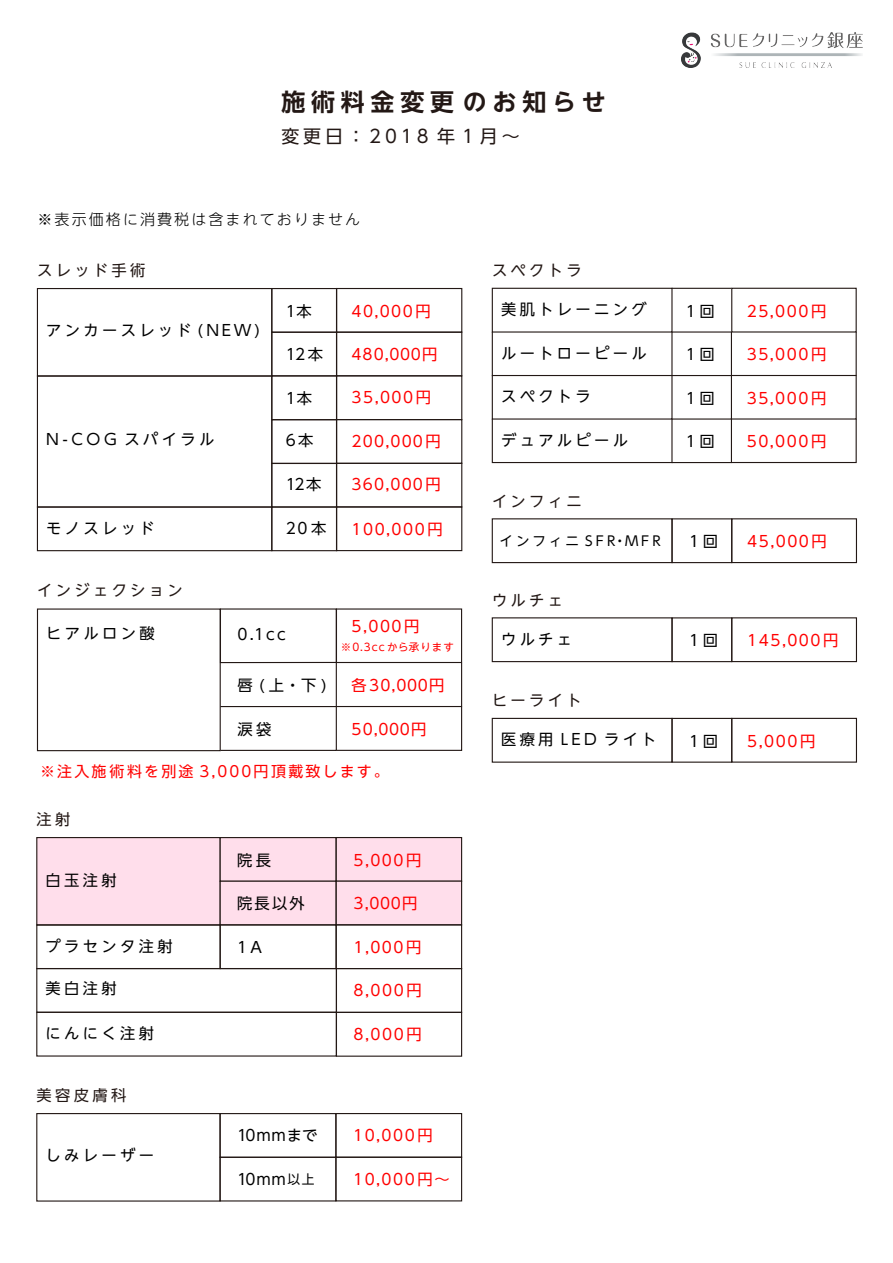
<style>
.page{position:relative;width:893px;height:1263px;background:#fff}
.page>*{position:absolute;margin:0;border:0;box-sizing:border-box;transform-origin:0 0}
.t1{font:700 24px "UD Shin Go NT Pro De";letter-spacing:.24em;color:#231815}
.t2{font:18px "UD Shin Go NT Pro";letter-spacing:.22em;color:#231815}
.t3{font:15.3px "UD Shin Go NT Pro";letter-spacing:.22em;color:#000}
.t4{font:15.3px "UD Shin Go NT Pro";letter-spacing:.1em;color:#f00}
.t5{font:15.3px "UD Shin Go NT Pro";letter-spacing:.22em;color:#231815}
.t6{font:15px "UD Shin Go NT Pro";letter-spacing:.14em;color:#f00}
.t7{font:300 15px "UD Shin Go NT Pro";letter-spacing:.14em;color:#000}
.t8{font:13.5px "UD Shin Go NT Pro";letter-spacing:.22em;color:#000}
.t9{font:10.5px "UD Shin Go NT Pro";letter-spacing:.1em;color:#f00}
.s1{font-size:12.75px}
</style>
<div class="page">
<img style="left:681px;top:33px;width:181px;height:35px">
<div style="left:271px;top:288px;width:66px;height:45px;border:1px solid #231815"></div>
<div style="left:271px;top:332px;width:66px;height:44px;border:1px solid #231815"></div>
<div style="left:271px;top:375px;width:66px;height:45px;border:1px solid #231815"></div>
<div style="left:271px;top:419px;width:66px;height:45px;border:1px solid #231815"></div>
<div style="left:271px;top:463px;width:66px;height:45px;border:1px solid #231815"></div>
<div style="left:271px;top:506px;width:66px;height:45px;border:1px solid #231815"></div>
<div style="left:37px;top:288px;width:235px;height:89px;border:1px solid #231815"></div>
<div style="left:336px;top:288px;width:126px;height:45px;border:1px solid #231815"></div>
<div style="left:336px;top:332px;width:126px;height:44px;border:1px solid #231815"></div>
<div style="left:37px;top:375px;width:235px;height:133px;border:1px solid #231815"></div>
<div style="left:336px;top:375px;width:126px;height:45px;border:1px solid #231815"></div>
<div style="left:336px;top:419px;width:126px;height:45px;border:1px solid #231815"></div>
<div style="left:336px;top:463px;width:126px;height:45px;border:1px solid #231815"></div>
<div style="left:37px;top:506px;width:235px;height:45px;border:1px solid #231815"></div>
<div style="left:336px;top:506px;width:126px;height:45px;border:1px solid #231815"></div>
<div style="left:37px;top:608px;width:184px;height:143px;border:1px solid #231815"></div>
<div style="left:336px;top:608px;width:126px;height:55px;border:1px solid #231815"></div>
<svg style="left:219px;top:662px;width:244px;height:89px"></svg>
<hr style="left:672px;top:288px;width:59px;height:1px;background:#231815">
<div style="left:492px;top:288px;width:180px;height:45px;border:1px solid #231815"></div>
<div style="left:731px;top:288px;width:126px;height:45px;border:1px solid #231815"></div>
<div style="left:671px;top:518px;width:61px;height:45px;border:1px solid #231815"></div>
<div style="left:492px;top:518px;width:181px;height:45px;border:1px solid #231815"></div>
<div style="left:731px;top:518px;width:126px;height:45px;border:1px solid #231815"></div>
<div style="left:671px;top:617px;width:61px;height:45px;border:1px solid #231815"></div>
<div style="left:492px;top:617px;width:181px;height:45px;border:1px solid #231815"></div>
<div style="left:731px;top:617px;width:126px;height:45px;border:1px solid #231815"></div>
<div style="left:671px;top:718px;width:61px;height:45px;border:1px solid #231815"></div>
<div style="left:492px;top:718px;width:181px;height:45px;border:1px solid #231815"></div>
<div style="left:731px;top:718px;width:126px;height:45px;border:1px solid #231815"></div>
<div style="left:492px;top:375px;width:180px;height:45px;border:1px solid #231815"></div>
<div style="left:492px;top:418px;width:180px;height:45px;border:1px solid #231815"></div>
<svg style="left:670px;top:331px;width:187px;height:133px"></svg>
<div style="left:219px;top:1113px;width:117px;height:45px;border:1px solid #231815"></div>
<div style="left:219px;top:1157px;width:117px;height:44px;border:1px solid #231815"></div>
<div style="left:336px;top:968px;width:126px;height:45px;border:1px solid #231815"></div>
<div style="left:36px;top:1012px;width:301px;height:44px;border:1px solid #231815"></div>
<div style="left:336px;top:1012px;width:126px;height:45px;border:1px solid #231815"></div>
<div style="left:36px;top:1113px;width:185px;height:88px;border:1px solid #231815"></div>
<div style="left:335px;top:1113px;width:127px;height:45px;border:1px solid #231815"></div>
<div style="left:335px;top:1156px;width:127px;height:45px;border:1px solid #231815"></div>
<div style="left:36px;top:837px;width:185px;height:88px;background:#ffdeeb;border:1px solid #231815"></div>
<div style="left:220px;top:837px;width:117px;height:45px;background:#ffdeeb;border:1px solid #231815"></div>
<div style="left:220px;top:881px;width:117px;height:44px;background:#ffdeeb;border:1px solid #231815"></div>
<div style="left:220px;top:924px;width:117px;height:45px;border:1px solid #231815"></div>
<div style="left:336px;top:837px;width:126px;height:45px;background:#ffdeeb;border:1px solid #231815"></div>
<div style="left:336px;top:880px;width:126px;height:45px;background:#ffdeeb;border:1px solid #231815"></div>
<div style="left:36px;top:924px;width:185px;height:45px;border:1px solid #231815"></div>
<div style="left:336px;top:924px;width:126px;height:45px;border:1px solid #231815"></div>
<h1 class="t1" style="left:281px;top:82px;width:326px">施術料金変更のお知らせ</h1>
<p class="t2" style="left:281px;top:121px;width:240px">変更日：2018 年 1月～</p>
<p class="t7" style="left:37px;top:207px;width:324px">※表示価格に消費税は含まれておりません</p>
<p class="t5" style="left:37px;top:257px;width:110px">スレッド手術</p>
<p class="t5" style="left:492px;top:258px;width:91px">スペクトラ</p>
<p class="t3" style="left:46px;top:318px;width:215px">アンカースレッド (NEW)</p>
<p class="t3" style="left:46px;top:427px;width:170px">N-COG スパイラル</p>
<p class="t3" style="left:286px;top:299px;width:27px">1本</p>
<p class="t3" style="left:286px;top:342px;width:39px">12 本</p>
<p class="t3" style="left:286px;top:386px;width:28px">1本</p>
<p class="t3" style="left:286px;top:428px;width:29px">6本</p>
<p class="t3" style="left:286px;top:472px;width:37px">12本</p>
<p class="t3" style="left:46px;top:516px;width:110px">モノスレッド</p>
<p class="t3" style="left:286px;top:516px;width:42px">20本</p>
<p class="t4" style="left:351px;top:299px;width:81px">40,000円</p>
<p class="t4" style="left:351px;top:342px;width:88px">480,000円</p>
<p class="t4" style="left:351px;top:385px;width:81px">35,000円</p>
<p class="t4" style="left:351px;top:428px;width:91px">200,000円</p>
<p class="t4" style="left:351px;top:472px;width:91px">360,000円</p>
<p class="t4" style="left:351px;top:517px;width:93px">100,000円</p>
<p class="t5" style="left:37px;top:578px;width:147px">インジェクション</p>
<p class="t3" style="left:46px;top:620px;width:110px">ヒアルロン酸</p>
<p class="t3" style="left:237px;top:621px;width:50px">0.1cc</p>
<p class="t3" style="left:237px;top:673px;width:91px">唇 (上・下)</p>
<p class="t4" style="left:351px;top:614px;width:70px">5,000円</p>
<p class="t9" style="left:341px;top:638px;width:115px">※0.3cc から承ります</p>
<p class="t4" style="left:351px;top:673px;width:94px">各 30,000円</p>
<p class="t3" style="left:237px;top:717px;width:35px">涙袋</p>
<p class="t4" style="left:351px;top:717px;width:77px">50,000円</p>
<p class="t6" style="left:40px;top:759px;width:350px">※注入施術料を別途 3,000円頂戴致します。</p>
<p class="t5" style="left:37px;top:806px;width:35px">注射</p>
<p class="t3" style="left:46px;top:868px;width:73px">白玉注射</p>
<p class="t3" style="left:46px;top:934px;width:128px">プラセンタ注射</p>
<p class="t3" style="left:46px;top:976px;width:73px">美白注射</p>
<p class="t3" style="left:46px;top:1021px;width:110px">にんにく注射</p>
<p class="t5" style="left:37px;top:1082px;width:91px">美容皮膚科</p>
<p class="t3" style="left:46px;top:1143px;width:110px">しみレーザー</p>
<p class="t3" style="left:237px;top:848px;width:35px">院長</p>
<p class="t3" style="left:237px;top:891px;width:69px">院長以外</p>
<p class="t3" style="left:237px;top:935px;width:26px">1A</p>
<p class="t3" style="left:237px;top:1122px;width:82px">10mmまで</p>
<p class="t3" style="left:237px;top:1167px;width:79px">10mm<span class="s1">以上</span></p>
<p class="t4" style="left:353px;top:848px;width:70px">5,000円</p>
<p class="t4" style="left:353px;top:891px;width:66px">3,000円</p>
<p class="t4" style="left:353px;top:935px;width:70px">1,000円</p>
<p class="t4" style="left:354px;top:978px;width:70px">8,000円</p>
<p class="t4" style="left:354px;top:1021px;width:70px">8,000円</p>
<p class="t4" style="left:353px;top:1123px;width:81px">10,000円</p>
<p class="t4" style="left:353px;top:1166px;width:98px">10,000円～</p>
<p class="t3" style="left:501px;top:297px;width:147px">美肌トレーニング</p>
<p class="t3" style="left:686px;top:298px;width:31px">1 回</p>
<p class="t4" style="left:747px;top:298px;width:81px">25,000円</p>
<p class="t3" style="left:501px;top:341px;width:147px">ルートローピール</p>
<p class="t3" style="left:686px;top:342px;width:31px">1 回</p>
<p class="t4" style="left:747px;top:342px;width:81px">35,000円</p>
<p class="t3" style="left:501px;top:384px;width:91px">スペクトラ</p>
<p class="t3" style="left:686px;top:385px;width:31px">1 回</p>
<p class="t4" style="left:747px;top:385px;width:81px">35,000円</p>
<p class="t3" style="left:501px;top:428px;width:128px">デュアルピール</p>
<p class="t3" style="left:686px;top:429px;width:31px">1 回</p>
<p class="t4" style="left:747px;top:429px;width:81px">50,000円</p>
<p class="t5" style="left:492px;top:489px;width:91px">インフィニ</p>
<p class="t8" style="left:500px;top:530px;width:163px">インフィニ SFR・MFR</p>
<p class="t3" style="left:689px;top:529px;width:31px">1回</p>
<p class="t4" style="left:747px;top:529px;width:81px">45,000円</p>
<p class="t5" style="left:492px;top:588px;width:73px">ウルチェ</p>
<p class="t3" style="left:501px;top:627px;width:73px">ウルチェ</p>
<p class="t3" style="left:689px;top:628px;width:31px">1回</p>
<p class="t4" style="left:747px;top:628px;width:93px">145,000円</p>
<p class="t5" style="left:492px;top:688px;width:91px">ヒーライト</p>
<p class="t3" style="left:501px;top:727px;width:157px">医療用 LED ライト</p>
<p class="t3" style="left:689px;top:728px;width:31px">1回</p>
<p class="t4" style="left:747px;top:728px;width:70px">5,000円</p>
</div>
